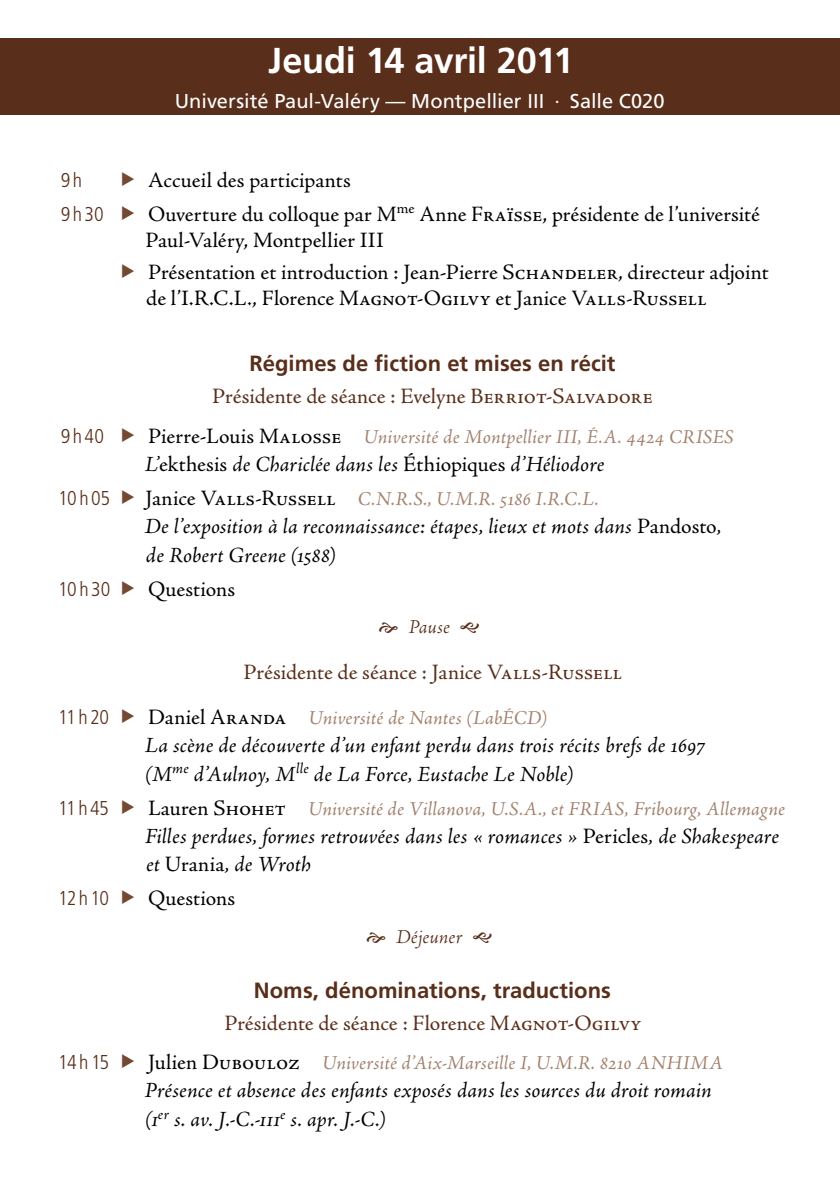
<style>
.page{position:relative;width:840px;height:1191px;background:#fff}
.page>*{position:absolute;margin:0;border:0;box-sizing:border-box;transform-origin:0 0}
.t1{font:700 36px "Frutiger";letter-spacing:-.01em;color:#fff}
.t2{font:italic 22px/28.2px "Adobe Jenson Pro";letter-spacing:.005em;color:#000}
.t3{font:22px/26.2px "Adobe Jenson Pro";letter-spacing:-.005em;color:#000}
.t4{font:22px "Adobe Jenson Pro";letter-spacing:-.01em;color:#592e1a}
.t5{font:700 22px "Frutiger";color:#592e1a}
.t6{font:italic 20px "Adobe Jenson Pro";letter-spacing:.005em;color:#a2816e}
.t7{font:20px "Frutiger";color:#fff}
.t8{font:300 condensed 20px "Frutiger";letter-spacing:.125em;color:#592e1a}
.t9{font:italic 300 20px "Adobe Jenson Pro";letter-spacing:.005em;color:#592e1a}
.s1{font-style:normal;font-size:22px;color:#000}
.s2{font-style:normal}
</style>
<div class="page">
<div style="left:0;top:39px;width:839px;height:76px;background:#592e1a"></div>
<h1 class="t1" style="left:268px;top:39px;width:307px">Jeudi 14 avril 2011</h1>
<p class="t7" style="left:175px;top:89px;width:491px">Université Paul-Valéry — Montpellier III · Salle C020</p>
<p class="t8" style="left:61px;top:168px;width:23px">9h</p>
<p class="t3" style="left:148px;top:167px;width:204px">Accueil des participants</p>
<p class="t8" style="left:61px;top:202px;width:45px">9h30</p>
<p class="t3" style="left:145px;top:201px;width:615px">Ouverture du colloque par M<sup>me</sup> Anne Fraïsse, présidente de l’université<br>Paul-Valéry, Montpellier III</p>
<p class="t3" style="left:146px;top:259px;width:623px">Présentation et introduction : Jean-Pierre Schandeler, directeur adjoint de l’I.R.C.L., Florence Magnot-Ogilvy et Janice Valls-Russell</p>
<p class="t5" style="left:249px;top:350px;width:367px">Régimes de fiction et mises en récit</p>
<p class="t4" style="left:212px;top:384px;width:441px">Présidente de séance : Evelyne Berriot-Salvadore</p>
<p class="t8" style="left:61px;top:424px;width:45px">9h40</p>
<p class="t6" style="left:148px;top:425px;width:586px"><span class="s1">Pierre-Louis Malosse</span> Université de Montpellier III, É.A. 4424 CRISES</p>
<p class="t2" style="left:145px;top:451px;width:461px">L’<span class="s2">ekthesis</span> de Chariclée dans les <span class="s2">Éthiopiques</span> d’Héliodore</p>
<p class="t8" style="left:58px;top:487px;width:53px">10h05</p>
<p class="t6" style="left:145px;top:487px;width:454px"><span class="s1">Janice Valls-Russell</span> C.N.R.S., U.M.R. 5186 I.R.C.L.</p>
<p class="t2" style="left:145px;top:514px;width:577px">De l’exposition à la reconnaissance: étapes, lieux et mots dans <span class="s2">Pandosto</span>, de Robert Greene (1588)</p>
<p class="t8" style="left:58px;top:577px;width:53px">10h30</p>
<p class="t3" style="left:148px;top:576px;width:89px">Questions</p>
<p class="t9" style="left:408px;top:616px;width:43px">Pause</p>
<p class="t4" style="left:243px;top:659px;width:380px">Présidente de séance : Janice Valls-Russell</p>
<p class="t8" style="left:58px;top:705px;width:52px">11h20</p>
<p class="t6" style="left:148px;top:706px;width:400px"><span class="s1">Daniel Aranda</span> Université de Nantes (LabÉCD)</p>
<p class="t2" style="left:145px;top:732px;width:561px">La scène de découverte d’un enfant perdu dans trois récits brefs de 1697 (M<sup>me</sup> d’Aulnoy, M<sup>lle</sup> de La Force, Eustache Le Noble)</p>
<p class="t8" style="left:58px;top:796px;width:52px">11h45</p>
<p class="t6" style="left:148px;top:797px;width:638px"><span class="s1">Lauren Shohet</span> Université de Villanova, U.S.A., et FRIAS, Fribourg, Allemagne</p>
<p class="t2" style="left:145px;top:823px;width:635px">Filles perdues, formes retrouvées dans les « romances » <span class="s2">Pericles</span>, de Shakespeare et <span class="s2">Urania</span>, de Wroth</p>
<p class="t8" style="left:58px;top:887px;width:52px">12h10</p>
<p class="t3" style="left:148px;top:885px;width:89px">Questions</p>
<p class="t9" style="left:396px;top:925px;width:68px">Déjeuner</p>
<p class="t5" style="left:253px;top:977px;width:358px">Noms, dénominations, traductions</p>
<p class="t4" style="left:224px;top:1010px;width:418px">Présidente de séance : Florence Magnot-Ogilvy</p>
<p class="t8" style="left:58px;top:1050px;width:52px">14h15</p>
<p class="t6" style="left:148px;top:1051px;width:576px"><span class="s1">Julien Dubouloz</span> Université d’Aix-Marseille I, U.M.R. 8210 ANHIMA</p>
<p class="t2" style="left:145px;top:1077px;width:568px">Présence et absence des enfants exposés dans les sources du droit romain (i<sup>er</sup> s. av. J.-C.-iii<sup>e</sup> s. apr. J.-C.)</p>
</div>
